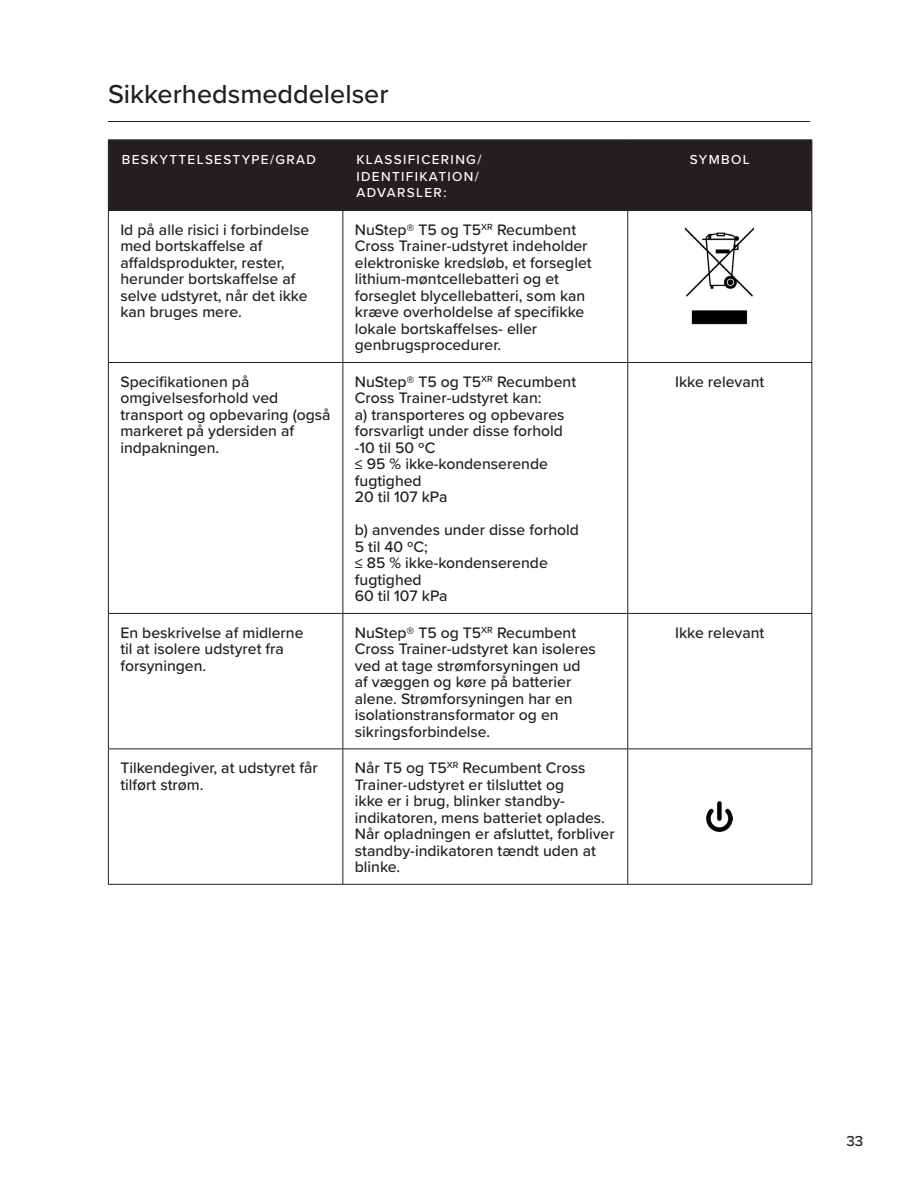
<style>
.page{position:relative;width:918px;height:1188px;background:#fff}
.page>*{position:absolute;margin:0;border:0;box-sizing:border-box;transform-origin:0 0}
.Section_Title{font:500 27px "Proxima Nova";color:#231f20}
.Table_Body{font:500 15.75px/16.5px "Proxima Nova";color:#231f20}
.t1{font:500 15px "Proxima Nova";color:#231f20}
.Table_Head_2{font:500 13.5px/16.5px "Proxima Nova";letter-spacing:.1em;color:#fff}
</style>
<div class="page">
<hr style="left:108px;top:121px;width:702px;height:1px;background:#231f20">
<div style="left:109px;top:141px;width:703px;height:69px;background:#231f20"></div>
<hr style="left:108px;top:140px;width:235px;height:1px;background:#231f20">
<hr style="left:108px;top:140px;width:1px;height:70px;background:#231f20">
<hr style="left:108px;top:210px;width:235px;height:1px;background:#231f20">
<hr style="left:343px;top:140px;width:285px;height:1px;background:#231f20">
<hr style="left:342px;top:140px;width:1px;height:70px;background:#231f20">
<hr style="left:343px;top:210px;width:285px;height:1px;background:#231f20">
<hr style="left:628px;top:140px;width:184px;height:1px;background:#231f20">
<hr style="left:627px;top:140px;width:1px;height:70px;background:#231f20">
<hr style="left:812px;top:140px;width:1px;height:70px;background:#231f20">
<hr style="left:628px;top:210px;width:184px;height:1px;background:#231f20">
<hr style="left:108px;top:211px;width:1px;height:151px;background:#231f20">
<hr style="left:342px;top:211px;width:1px;height:151px;background:#231f20">
<hr style="left:627px;top:211px;width:1px;height:151px;background:#231f20">
<hr style="left:812px;top:211px;width:1px;height:151px;background:#231f20">
<hr style="left:108px;top:362px;width:235px;height:1px;background:#231f20">
<hr style="left:108px;top:363px;width:1px;height:250px;background:#231f20">
<hr style="left:343px;top:362px;width:285px;height:1px;background:#231f20">
<hr style="left:342px;top:363px;width:1px;height:250px;background:#231f20">
<hr style="left:628px;top:362px;width:184px;height:1px;background:#231f20">
<hr style="left:627px;top:363px;width:1px;height:250px;background:#231f20">
<hr style="left:812px;top:363px;width:1px;height:250px;background:#231f20">
<hr style="left:108px;top:613px;width:235px;height:1px;background:#231f20">
<hr style="left:108px;top:614px;width:1px;height:134px;background:#231f20">
<hr style="left:343px;top:613px;width:285px;height:1px;background:#231f20">
<hr style="left:342px;top:614px;width:1px;height:134px;background:#231f20">
<hr style="left:628px;top:613px;width:184px;height:1px;background:#231f20">
<hr style="left:627px;top:614px;width:1px;height:134px;background:#231f20">
<hr style="left:812px;top:614px;width:1px;height:134px;background:#231f20">
<hr style="left:108px;top:748px;width:235px;height:1px;background:#231f20">
<hr style="left:108px;top:749px;width:1px;height:135px;background:#231f20">
<hr style="left:108px;top:884px;width:235px;height:1px;background:#231f20">
<hr style="left:343px;top:748px;width:285px;height:1px;background:#231f20">
<hr style="left:342px;top:749px;width:1px;height:135px;background:#231f20">
<hr style="left:343px;top:884px;width:285px;height:1px;background:#231f20">
<hr style="left:628px;top:748px;width:184px;height:1px;background:#231f20">
<hr style="left:627px;top:749px;width:1px;height:135px;background:#231f20">
<hr style="left:812px;top:749px;width:1px;height:135px;background:#231f20">
<hr style="left:628px;top:884px;width:184px;height:1px;background:#231f20">
<img style="left:684px;top:227px;width:71px;height:98px">
<img style="left:707px;top:802px;width:26px;height:29px">
<p class="Section_Title" style="left:108px;top:74px;width:282px">Sikkerhedsmeddelelser</p>
<p class="Table_Head_2" style="left:122px;top:151px;width:196px">BESKYTTELSESTYPE/GRAD</p>
<p class="Table_Head_2" style="left:356px;top:151px;width:127px">KLASSIFICERING/<br>IDENTIFIKATION/<br>ADVARSLER:</p>
<p class="Table_Head_2" style="left:690px;top:151px;width:62px">SYMBOL</p>
<p class="Table_Body" style="left:120px;top:221px;width:190px">Id på alle risici i forbindelse med bortskaffelse af affaldsprodukter, rester, herunder bortskaffelse af selve udstyret, når det ikke kan bruges mere.</p>
<p class="Table_Body" style="left:355px;top:221px;width:238px">NuStep® T5 og T5<sup>XR</sup> Recumbent<br>Cross Trainer-udstyret indeholder elektroniske kredsløb, et forseglet lithium-møntcellebatteri og et forseglet blycellebatteri, som kan kræve overholdelse af specifikke lokale bortskaffelses- eller genbrugsprocedurer.</p>
<p class="Table_Body" style="left:120px;top:373px;width:212px">Specifikationen på omgivelsesforhold ved transport og opbevaring (også markeret på ydersiden af indpakningen.</p>
<p class="Table_Body" style="left:355px;top:373px;width:223px">NuStep® T5 og T5<sup>XR</sup> Recumbent<br>Cross Trainer-udstyret kan:</p>
<p class="Table_Body" style="left:675px;top:373px;width:91px">Ikke relevant</p>
<p class="Table_Body" style="left:355px;top:406px;width:211px">a) transporteres og opbevares forsvarligt under disse forhold</p>
<p class="Table_Body" style="left:355px;top:439px;width:82px">-10 til 50 ºC</p>
<p class="Table_Body" style="left:355px;top:455px;width:195px">≤ 95 % ikke-kondenserende fugtighed</p>
<p class="Table_Body" style="left:355px;top:488px;width:94px">20 til 107 kPa</p>
<p class="Table_Body" style="left:355px;top:521px;width:226px">b) anvendes under disse forhold</p>
<p class="Table_Body" style="left:355px;top:538px;width:75px">5 til 40 ºC;</p>
<p class="Table_Body" style="left:355px;top:554px;width:194px">≤ 85 % ikke-kondenserende fugtighed</p>
<p class="Table_Body" style="left:355px;top:587px;width:94px">60 til 107 kPa</p>
<p class="Table_Body" style="left:120px;top:624px;width:185px">En beskrivelse af midlerne til at isolere udstyret fra forsyningen.</p>
<p class="Table_Body" style="left:355px;top:624px;width:243px">NuStep® T5 og T5<sup>XR</sup> Recumbent<br>Cross Trainer-udstyret kan isoleres ved at tage strømforsyningen ud af væggen og køre på batterier alene. Strømforsyningen har en isolationstransformator og en sikringsforbindelse.</p>
<p class="Table_Body" style="left:675px;top:624px;width:91px">Ikke relevant</p>
<p class="Table_Body" style="left:120px;top:759px;width:199px">Tilkendegiver, at udstyret får tilført strøm.</p>
<p class="Table_Body" style="left:355px;top:759px;width:261px">Når T5 og T5<sup>XR</sup> Recumbent Cross<br>Trainer-udstyret er tilsluttet og<br>ikke er i brug, blinker standby&shy;indikatoren, mens batteriet oplades.<br>Når opladningen er afsluttet, forbliver standby-indikatoren tændt uden at blinke.</p>
<p class="t1" style="left:846px;top:1130px;width:18px">33</p>
</div>
